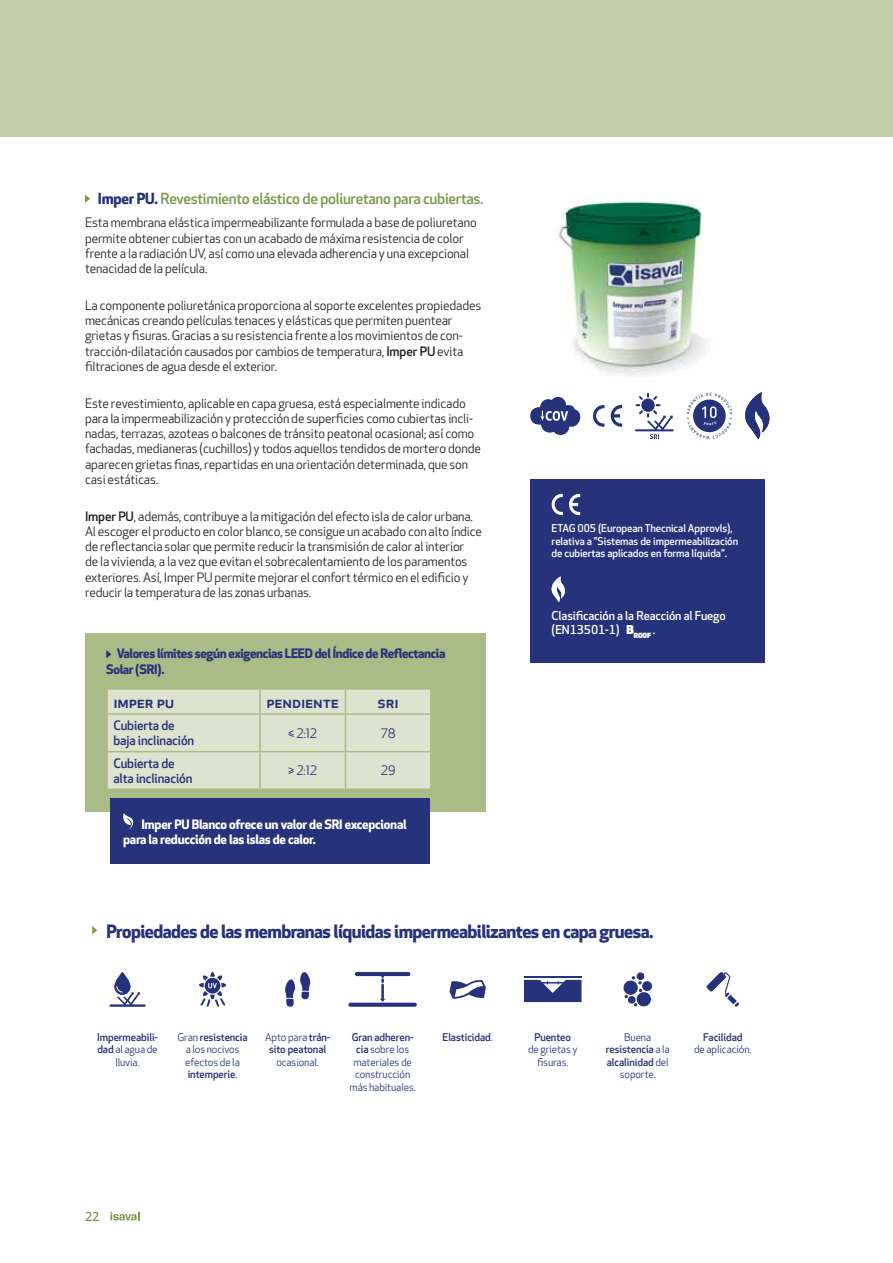
<style>
.page{position:relative;width:893px;height:1263px;background:#fff}
.page>*{position:absolute;margin:0;border:0;box-sizing:border-box;transform-origin:0 0}
.t1{font:700 18px "Apex New";letter-spacing:-.03em;color:#26327a}
.t2{font:500 16.5px "Apex New";letter-spacing:-.01em;color:#26327a}
.t3{font:500 15px "Apex New";letter-spacing:-.02em;color:#799b49}
.t4{font:12.75px/15.3px "Apex New";letter-spacing:-.01em;color:#231f20}
.t5{font:700 12.75px/15.3px "Apex New";letter-spacing:-.02em;color:#fff}
.t6{font:700 12.75px/15.3px "Apex New";letter-spacing:-.03em;color:#26327a}
.t7{font:500 12.75px/15.3px "Apex New";letter-spacing:-.01em;color:#26327a}
.t8{font:12.75px "Apex New";color:#26327a}
.t9{font:500 12px/14.4px "Apex New";letter-spacing:-.01em;color:#fff}
.t10{font:500 12px "Apex New";color:#799b49}
.t11{font:10.5px/12.6px "Apex New";letter-spacing:-.01em;color:#26327a;text-align:center}
.t12{font:500 10.5px/12.6px "Apex New";letter-spacing:-.01em;color:#26327a;text-align:center}
.t13{font:500 10.5px/12.6px "Apex New";letter-spacing:-.01em;color:#fff}
.s1{font-weight:700;color:#26327a}
.s2{font-weight:500}
.s3{font-weight:900}
.s4{font-weight:400}
.s5{font-weight:400;color:#231f20}
</style>
<div class="page">
<div style="left:0;top:0;width:893px;height:136px;background:#c2cdaa"></div>
<svg style="left:111px;top:1212px;width:28px;height:9px"></svg>
<svg style="left:85px;top:195px;width:5px;height:8px"></svg>
<div style="left:85px;top:634px;width:401px;height:178px;background:#a9bb87"></div>
<svg style="left:106px;top:650px;width:5px;height:8px"></svg>
<div style="left:107px;top:689px;width:324px;height:100px;background:#dee3cf"></div>
<hr style="left:430px;top:690px;width:2px;height:23px;background:#a9bb87">
<hr style="left:106px;top:713px;width:154px;height:2px;background:#a9bb87">
<hr style="left:106px;top:715px;width:2px;height:36px;background:#a9bb87">
<hr style="left:260px;top:713px;width:85px;height:2px;background:#a9bb87">
<hr style="left:259px;top:715px;width:2px;height:36px;background:#a9bb87">
<hr style="left:345px;top:713px;width:87px;height:2px;background:#a9bb87">
<hr style="left:345px;top:715px;width:1px;height:36px;background:#a9bb87">
<hr style="left:430px;top:715px;width:2px;height:36px;background:#a9bb87">
<hr style="left:106px;top:751px;width:154px;height:1px;background:#a9bb87">
<hr style="left:106px;top:752px;width:2px;height:37px;background:#a9bb87">
<hr style="left:260px;top:751px;width:85px;height:1px;background:#a9bb87">
<hr style="left:259px;top:752px;width:2px;height:37px;background:#a9bb87">
<hr style="left:345px;top:751px;width:87px;height:1px;background:#a9bb87">
<hr style="left:345px;top:752px;width:1px;height:37px;background:#a9bb87">
<hr style="left:430px;top:752px;width:2px;height:37px;background:#a9bb87">
<svg style="left:92px;top:926px;width:5px;height:8px"></svg>
<svg style="left:109px;top:972px;width:37px;height:35px"></svg>
<svg style="left:199px;top:972px;width:27px;height:35px"></svg>
<svg style="left:285px;top:972px;width:26px;height:35px"></svg>
<hr style="left:355px;top:972px;width:55px;height:4px;background:#26327a;border-radius:2px">
<svg style="left:348px;top:1003px;width:69px;height:4px"></svg>
<svg style="left:380px;top:976px;width:5px;height:26px"></svg>
<svg style="left:449px;top:980px;width:37px;height:19px"></svg>
<svg style="left:524px;top:980px;width:57px;height:22px"></svg>
<hr style="left:524px;top:977px;width:57px;height:1px;background:#26327a">
<svg style="left:623px;top:972px;width:29px;height:35px"></svg>
<svg style="left:706px;top:972px;width:33px;height:35px"></svg>
<div style="left:110px;top:798px;width:320px;height:65px;background:#26327a"></div>
<svg style="left:123px;top:813px;width:10px;height:16px"></svg>
<img style="left:557px;top:199px;width:149px;height:177px">
<svg style="left:686px;top:393px;width:46px;height:46px"></svg>
<svg style="left:593px;top:405px;width:11px;height:22px"></svg>
<svg style="left:611px;top:405px;width:11px;height:22px"></svg>
<svg style="left:530px;top:396px;width:51px;height:39px"></svg>
<svg style="left:635px;top:393px;width:39px;height:46px"></svg>
<svg style="left:745px;top:392px;width:25px;height:47px"></svg>
<div style="left:530px;top:480px;width:235px;height:183px;background:#26327a"></div>
<svg style="left:552px;top:494px;width:11px;height:21px"></svg>
<svg style="left:569px;top:494px;width:11px;height:21px"></svg>
<svg style="left:552px;top:577px;width:13px;height:25px"></svg>
<p class="t3" style="left:98px;top:192px;width:387px"><span class="s1">Imper PU.</span> Revestimiento elástico de poliuretano para cubiertas.</p>
<p class="t4" style="left:85px;top:216px;width:393px">Esta membrana elástica impermeabilizante formulada a base de poliuretano permite obtener cubiertas con un acabado de máxima resistencia de color frente a la radiación UV, así como una elevada adherencia y una excepcional tenacidad de la película.</p>
<p class="t4" style="left:85px;top:299px;width:398px">La componente poliuretánica proporciona al soporte excelentes propiedades mecánicas creando películas tenaces y elásticas que permiten puentear grietas y fisuras. Gracias a su resistencia frente a los movimientos de con&shy;tracción-dilatación causados por cambios de temperatura, <span class="s2">Imper PU</span> evita filtraciones de agua desde el exterior.</p>
<p class="t4" style="left:85px;top:396px;width:397px">Este revestimiento, aplicable en capa gruesa, está especialmente indicado para la impermeabilización y protección de superficies como cubiertas incli&shy;nadas, terrazas, azoteas o balcones de tránsito peatonal ocasional; así como fachadas, medianeras (cuchillos) y todos aquellos tendidos de mortero donde aparecen grietas finas, repartidas en una orientación determinada, que son casi estáticas.</p>
<p class="t4" style="left:85px;top:509px;width:399px"><span class="s2">Imper PU</span>, además, contribuye a la mitigación del efecto isla de calor urbana.<br>Al escoger el producto en color blanco, se consigue un acabado con alto índice de reflectancia solar que permite reducir la transmisión de calor al interior<br>de la vivienda, a la vez que evitan el sobrecalentamiento de los paramentos exteriores. Así, Imper PU permite mejorar el confort térmico en el edificio y reducir la temperatura de las zonas urbanas.</p>
<p class="t6" style="left:106px;top:647px;width:341px;text-indent:11px">Valores límites según exigencias LEED del Índice de Reflectancia<br>Solar (SRI).</p>
<p class="t2" style="left:113px;top:695px;width:63px">imper pu</p>
<p class="t2" style="left:266px;top:695px;width:74px">pendiente</p>
<p class="t2" style="left:378px;top:695px;width:23px">sri</p>
<p class="t7" style="left:113px;top:719px;width:82px">Cubierta de baja inclinación</p>
<p class="t8" style="left:288px;top:728px;width:30px">≤ 2:12</p>
<p class="t8" style="left:381px;top:728px;width:16px">78</p>
<p class="t7" style="left:113px;top:756px;width:81px">Cubierta de alta inclinación</p>
<p class="t8" style="left:288px;top:765px;width:30px">≥ 2:12</p>
<p class="t8" style="left:381px;top:765px;width:16px">29</p>
<p class="t5" style="left:123px;top:818px;width:285px;text-indent:18px">Imper PU Blanco ofrece un valor de SRI excepcional para la reducción de las islas de calor.</p>
<p class="t13" style="left:552px;top:523px;width:188px">ETAG 005 (European Thecnical Approvls), relativa a "Sistemas de impermeabilización de cubiertas aplicados en forma líquida".</p>
<p class="t9" style="left:552px;top:609px;width:176px">Clasificación a la Reacción al Fuego (EN13501-1) <span class="s3">B</span><sub>ROOF</sub> .</p>
<h1 class="t1" style="left:107px;top:924px;width:548px">Propiedades de las membranas líquidas impermeabilizantes en capa gruesa.</h1>
<p class="t12" style="left:97px;top:1031px;width:62px">Impermeabili&shy;dad <span class="s4">al agua de lluvia.</span></p>
<p class="t11" style="left:177px;top:1031px;width:72px">Gran <span class="s2">resistencia </span>a los nocivos efectos de la <span class="s2">intemperie</span>.</p>
<p class="t12" style="left:265px;top:1031px;width:67px"><span class="s4">Apto para</span> trán&shy;sito peatonal</p>
<p class="t11" style="left:276px;top:1057px;width:44px">ocasional.</p>
<p class="t11" style="left:349px;top:1031px;width:68px"><span class="s2">Gran adheren&shy;cia</span> sobre los materiales de construcción más habituales.</p>
<p class="t12" style="left:442px;top:1031px;width:52px">Elasticidad<span class="s5">.</span></p>
<p class="t12" style="left:534px;top:1031px;width:38px">Puenteo</p>
<p class="t11" style="left:528px;top:1044px;width:51px">de grietas y fisuras.</p>
<p class="t12" style="left:606px;top:1031px;width:66px"><span class="s4">Buena </span>resistencia <span class="s4">a la </span>alcalinidad <span class="s4">del soporte.</span></p>
<p class="t12" style="left:703px;top:1031px;width:41px">Facilidad</p>
<p class="t11" style="left:694px;top:1044px;width:59px">de aplicación.</p>
<p class="t10" style="left:85px;top:1211px;width:16px">22</p>
</div>
